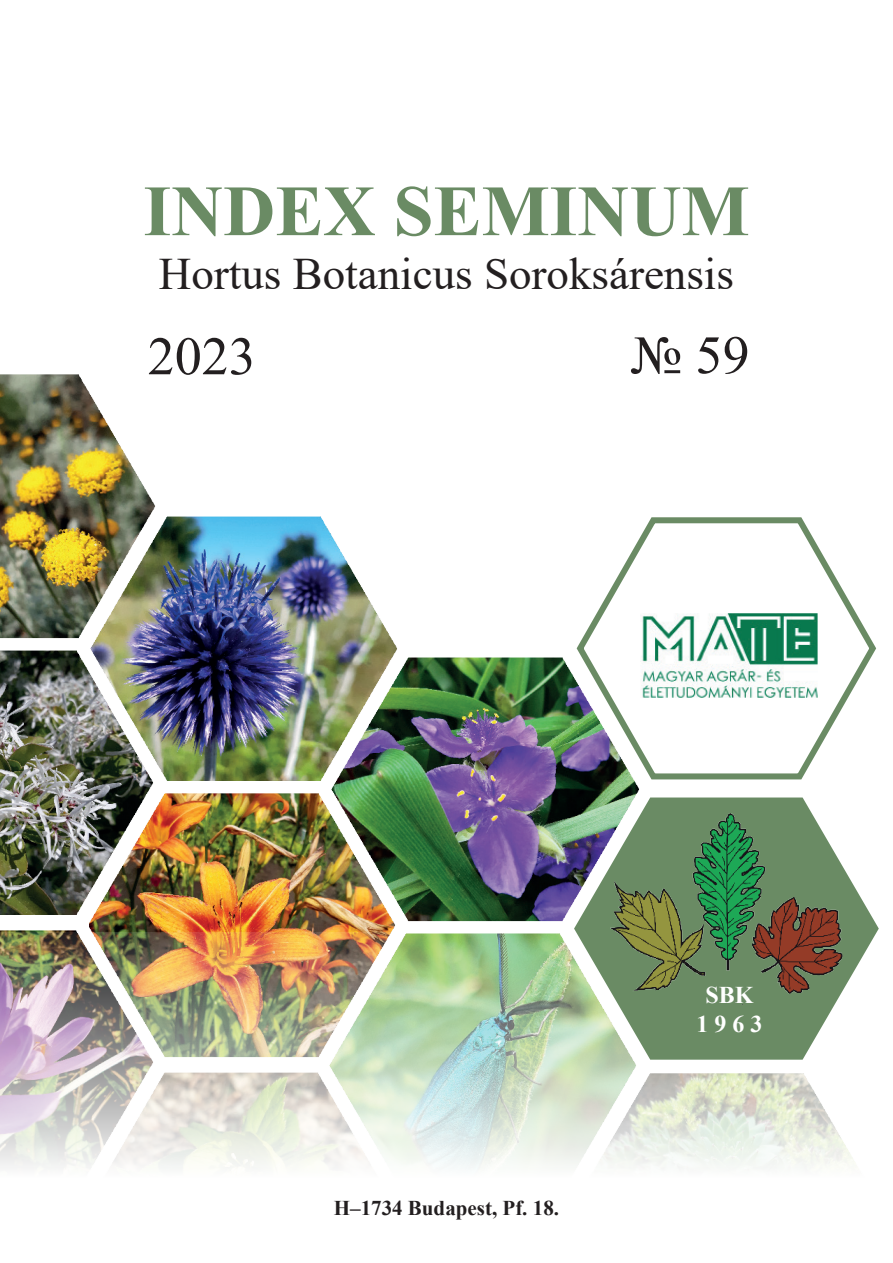
<style>
.page{position:relative;width:893px;height:1263px;background:#fff}
.page>*{position:absolute;margin:0;border:0;box-sizing:border-box;transform-origin:0 0}
.t1{font:700 72px "Times New Roman";color:#6a8b64}
.t2{font:54px "Times New Roman";color:#231f20}
.t3{font:45px "Times New Roman";color:#231f20}
.t4{font:700 24px/28.8px "Times New Roman";color:#fff;text-align:center}
.t5{font:700 21px "Times New Roman";color:#231f20}
</style>
<div class="page">
<img style="left:0;top:374px;width:128px;height:219px">
<img style="left:0;top:593px;width:88px;height:279px">
<img style="left:0;top:872px;width:88px;height:61px">
<img style="left:88px;top:459px;width:306px;height:436px">
<img style="left:89px;top:735px;width:243px;height:198px">
<img style="left:332px;top:642px;width:308px;height:234px">
<img style="left:328px;top:876px;width:246px;height:57px">
<img style="left:0;top:933px;width:855px;height:235px">
<img style="left:574px;top:797px;width:305px;height:263px">
<svg style="left:573px;top:517px;width:303px;height:265px"></svg>
<h1 class="t1" style="left:143px;top:159px;width:607px">INDEX SEMINUM</h1>
<p class="t3" style="left:159px;top:242px;width:576px">Hortus Botanicus Soroksárensis</p>
<p class="t2" style="left:148px;top:318px;width:109px">2023</p>
<p class="t2" style="left:630px;top:317px;width:121px">№ 59</p>
<p class="t5" style="left:334px;top:1193px;width:227px">H–1734 Budapest, Pf. 18.</p>
<p class="t4" style="left:697px;top:980px;width:67px">SBK<br>1 9 6 3</p>
</div>
